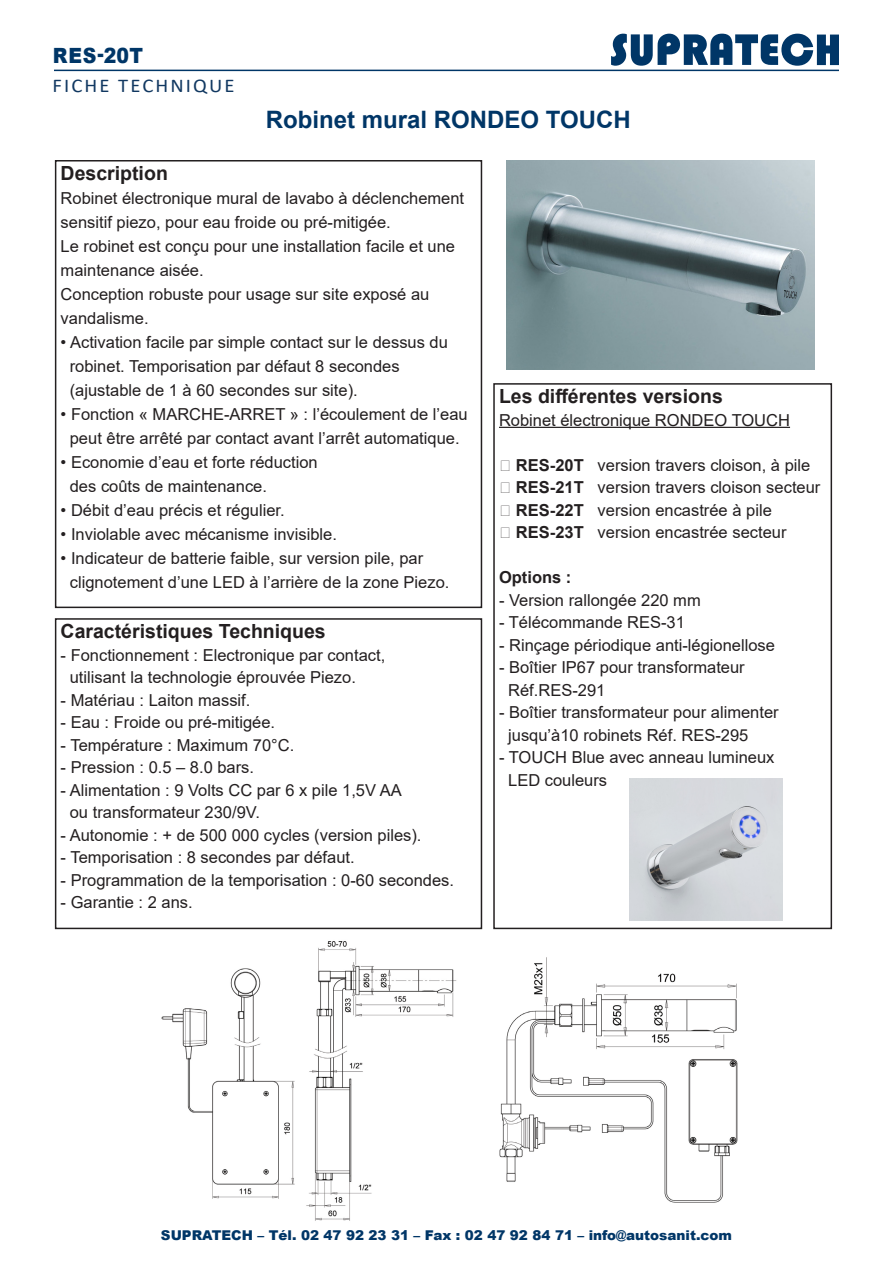
<style>
.page{position:relative;width:893px;height:1263px;background:#fff}
.page>*{position:absolute;margin:0;border:0;box-sizing:border-box;transform-origin:0 0}
.t1{font:700 24px "Arial";color:#003667}
.t2{font:900 21px "Arial";letter-spacing:.03em;color:#003667;scale:.9 1}
.t3{font:700 19.5px "Arial";color:#231f20}
.t4{font:19.5px "Calibri";letter-spacing:.1em;color:#113861;scale:1.06 1}
.t5{font:16.5px/24px "Arial";color:#231f20}
.t6{font:700 16.5px "Arial";color:#231f20}
.t7{font:900 13.5px "Arial";color:#003667}
.s1{font-weight:700}
</style>
<div class="page">
<svg style="left:611px;top:34px;width:228px;height:32px"></svg>
<hr style="left:54px;top:70px;width:785px;height:1px;background:#003667">
<div style="left:55px;top:160px;width:427px;height:448px;border:2px solid #231f20"></div>
<div style="left:55px;top:618px;width:427px;height:311px;border:2px solid #231f20"></div>
<hr style="left:499px;top:427px;width:291px;height:1px;background:#231f20">
<div style="left:493px;top:383px;width:339px;height:546px;border:2px solid #231f20"></div>
<img style="left:506px;top:160px;width:309px;height:210px">
<img style="left:161px;top:941px;width:296px;height:280px">
<img style="left:499px;top:957px;width:239px;height:246px">
<img style="left:629px;top:779px;width:153px;height:142px">
<p class="t2" style="left:53px;top:40px;width:102px">RES-20T</p>
<p class="t4" style="left:53px;top:72px;width:173px">FICHE TECHNIQUE</p>
<p class="t1" style="left:266px;top:103px;width:366px">Robinet mural RONDEO TOUCH</p>
<p class="t3" style="left:61px;top:159px;width:109px">Description</p>
<p class="t5" style="left:61px;top:186px;width:405px">Robinet électronique mural de lavabo à déclenchement sensitif piezo, pour eau froide ou pré-mitigée.</p>
<p class="t5" style="left:61px;top:234px;width:396px">Le robinet est conçu pour une installation facile et une maintenance aisée.</p>
<p class="t5" style="left:61px;top:282px;width:370px">Conception robuste pour usage sur site exposé au vandalisme.</p>
<p class="t5" style="left:61px;top:330px;width:389px">• Activation facile par simple contact sur le dessus du</p>
<p class="t5" style="left:70px;top:354px;width:331px">robinet. Temporisation par défaut 8 secondes</p>
<p class="t5" style="left:70px;top:378px;width:289px">(ajustable de 1 à 60 secondes sur site).</p>
<p class="t5" style="left:61px;top:402px;width:409px">• Fonction « MARCHE-ARRET » : l’écoulement de l’eau</p>
<p class="t5" style="left:70px;top:426px;width:391px">peut être arrêté par contact avant l’arrêt automatique.</p>
<p class="t5" style="left:61px;top:450px;width:259px">• Economie d’eau et forte réduction</p>
<p class="t5" style="left:70px;top:474px;width:199px">des coûts de maintenance.</p>
<p class="t5" style="left:61px;top:498px;width:226px">• Débit d’eau précis et régulier.</p>
<p class="t5" style="left:61px;top:522px;width:278px">• Inviolable avec mécanisme invisible.</p>
<p class="t5" style="left:61px;top:546px;width:364px">• Indicateur de batterie faible, sur version pile, par</p>
<p class="t5" style="left:70px;top:570px;width:381px">clignotement d’une LED à l’arrière de la zone Piezo.</p>
<p class="t3" style="left:61px;top:617px;width:267px">Caractéristiques Techniques</p>
<p class="t5" style="left:61px;top:643px;width:326px">- Fonctionnement : Electronique par contact,</p>
<p class="t5" style="left:70px;top:665px;width:288px">utilisant la technologie éprouvée Piezo.</p>
<p class="t5" style="left:61px;top:688px;width:191px">- Matériau : Laiton massif.</p>
<p class="t5" style="left:61px;top:710px;width:216px">- Eau : Froide ou pré-mitigée.</p>
<p class="t5" style="left:61px;top:733px;width:235px">- Température : Maximum 70°C.</p>
<p class="t5" style="left:61px;top:755px;width:195px">- Pression : 0.5 – 8.0 bars.</p>
<p class="t5" style="left:61px;top:778px;width:343px">- Alimentation : 9 Volts CC par 6 x pile 1,5V AA</p>
<p class="t5" style="left:70px;top:800px;width:192px">ou transformateur 230/9V.</p>
<p class="t5" style="left:61px;top:823px;width:362px">- Autonomie : + de 500 000 cycles (version piles).</p>
<p class="t5" style="left:61px;top:845px;width:296px">- Temporisation : 8 secondes par défaut.</p>
<p class="t5" style="left:61px;top:868px;width:395px">- Programmation de la temporisation : 0-60 secondes.</p>
<p class="t5" style="left:61px;top:890px;width:134px">- Garantie : 2 ans.</p>
<p class="t3" style="left:499px;top:382px;width:225px">Les différentes versions</p>
<p class="t5" style="left:499px;top:408px;width:293px">Robinet électronique RONDEO TOUCH</p>
<p class="t5" style="left:516px;top:453px;width:296px"><span class="s1">RES-20T</span> version travers cloison, à pile</p>
<p class="t5" style="left:516px;top:475px;width:306px"><span class="s1">RES-21T</span> version travers cloison secteur</p>
<p class="t5" style="left:516px;top:498px;width:257px"><span class="s1">RES-22T</span> version encastrée à pile</p>
<p class="t5" style="left:516px;top:520px;width:272px"><span class="s1">RES-23T</span> version encastrée secteur</p>
<p class="t6" style="left:499px;top:566px;width:74px">Options :</p>
<p class="t5" style="left:499px;top:588px;width:203px">- Version rallongée 220 mm</p>
<p class="t5" style="left:499px;top:610px;width:187px">- Télécommande RES-31</p>
<p class="t5" style="left:499px;top:633px;width:278px">- Rinçage périodique anti-légionellose</p>
<p class="t5" style="left:499px;top:655px;width:247px">- Boîtier IP67 pour transformateur</p>
<p class="t5" style="left:508px;top:678px;width:99px">Réf.RES-291</p>
<p class="t5" style="left:499px;top:700px;width:281px">- Boîtier transformateur pour alimenter</p>
<p class="t5" style="left:508px;top:723px;width:242px">jusqu’à10 robinets Réf. RES-295</p>
<p class="t5" style="left:499px;top:745px;width:277px">- TOUCH Blue avec anneau lumineux</p>
<p class="t5" style="left:508px;top:768px;width:101px">LED couleurs</p>
<p class="t7" style="left:161px;top:1225px;width:572px">SUPRATECH – Tél. 02 47 92 23 31 – Fax : 02 47 92 84 71 – info@autosanit.com</p>
</div>
